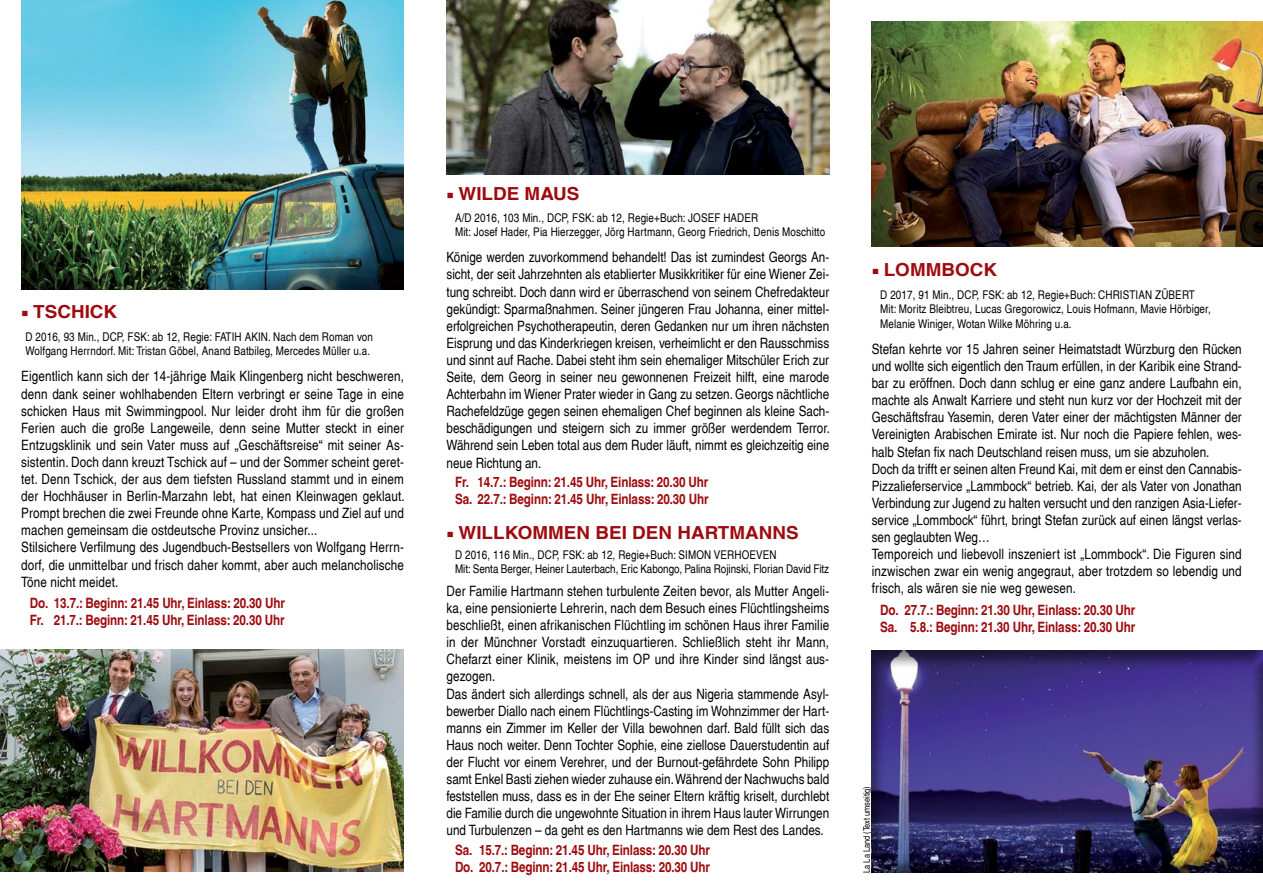
<style>
.page{position:relative;width:1263px;height:893px;background:#fff}
.page>*{position:absolute;margin:0;border:0;box-sizing:border-box;transform-origin:0 0}
.t1{font:700 18px "Helvetica LT";color:#9e0b0f;scale:1.05 1}
.t2{font:condensed 14.25px/17.1px "Helvetica LT";color:#000}
.t3{font:700 condensed 14.25px/17.1px "Helvetica LT";letter-spacing:-.01em;color:#9e0b0f}
.t4{font:condensed 12px/14.4px "Helvetica LT";letter-spacing:.01em;color:#000}
.t5{font:condensed 9px "Helvetica LT";color:#000}
.s1{font-family:"Minion Pro";font-weight:400}
</style>
<div class="page">
<img style="left:21px;top:0;width:383px;height:290px">
<img style="left:0;top:649px;width:404px;height:223px">
<img style="left:447px;top:0;width:382px;height:174px">
<img style="left:872px;top:21px;width:391px;height:226px">
<div style="left:859px;top:638px;width:404px;height:236px;background:#000;opacity:.5"></div>
<p class="t1" style="left:21px;top:300px;width:93px"><span class="s1">■</span> TSCHICK</p>
<p class="t4" style="left:26px;top:329px;width:349px">D 2016, 93 Min., DCP, FSK: ab 12, Regie: FATIH AKIN. Nach dem Roman von<br>Wolfgang Herrndorf. Mit: Tristan Göbel, Anand Batbileg, Mercedes Müller u.a.</p>
<p class="t2" style="left:21px;top:368px;width:385px">Eigentlich kann sich der 14-jährige Maik Klingenberg nicht beschweren, denn dank seiner wohlhabenden Eltern verbringt er seine Tage in eine schicken Haus mit Swimmingpool. Nur leider droht ihm für die großen Ferien auch die große Langeweile, denn seine Mutter steckt in einer Entzugsklinik und sein Vater muss auf „Geschäftsreise“ mit seiner As&shy;sistentin. Doch dann kreuzt Tschick auf – und der Sommer scheint geret&shy;tet. Denn Tschick, der aus dem tiefsten Russland stammt und in einem der Hochhäuser in Berlin-Marzahn lebt, hat einen Kleinwagen geklaut.<br>Prompt brechen die zwei Freunde ohne Karte, Kompass und Ziel auf und machen gemeinsam die ostdeutsche Provinz unsicher...<br>Stilsichere Verfilmung des Jugendbuch-Bestsellers von Wolfgang Herrn&shy;dorf, die unmittelbar und frisch daher kommt, aber auch melancholische Töne nicht meidet.</p>
<p class="t3" style="left:30px;top:594px;width:257px">Do. 13.7.: Beginn: 21.45 Uhr, Einlass: 20.30 Uhr<br>Fr. 21.7.: Beginn: 21.45 Uhr, Einlass: 20.30 Uhr</p>
<p class="t1" style="left:446px;top:183px;width:128px"><span class="s1">■</span> WILDE MAUS</p>
<p class="t4" style="left:455px;top:210px;width:372px">A/D 2016, 103 Min., DCP, FSK: ab 12, Regie+Buch: JOSEF HADER<br>Mit: Josef Hader, Pia Hierzegger, Jörg Hartmann, Georg Friedrich, Denis Moschitto</p>
<p class="t2" style="left:446px;top:249px;width:385px;text-align:justify">Könige werden zuvorkommend behandelt! Das ist zumindest Georgs An&shy;sicht, der seit Jahrzehnten als etablierter Musikkritiker für eine Wiener Zei&shy;tung schreibt. Doch dann wird er überraschend von seinem Chefredakteur gekündigt: Sparmaßnahmen. Seiner jüngeren Frau Johanna, einer mittel&shy;erfolgreichen Psychotherapeutin, deren Gedanken nur um ihren nächsten Eisprung und das Kinderkriegen kreisen, verheimlicht er den Rausschmiss und sinnt auf Rache. Dabei steht ihm sein ehemaliger Mitschüler Erich zur Seite, dem Georg in seiner neu gewonnenen Freizeit hilft, eine marode Achterbahn im Wiener Prater wieder in Gang zu setzen. Georgs nächtliche Rachefeldzüge gegen seinen ehemaligen Chef beginnen als kleine Sach&shy;beschädigungen und steigern sich zu immer größer werdendem Terror.<br>Während sein Leben total aus dem Ruder läuft, nimmt es gleichzeitig eine neue Richtung an.</p>
<p class="t3" style="left:455px;top:473px;width:255px">Fr. 14.7.: Beginn: 21.45 Uhr, Einlass: 20.30 Uhr<br>Sa. 22.7.: Beginn: 21.45 Uhr, Einlass: 20.30 Uhr</p>
<p class="t1" style="left:446px;top:522px;width:337px"><span class="s1">■</span> WILLKOMMEN BEI DEN HARTMANNS</p>
<p class="t4" style="left:455px;top:547px;width:376px">D 2016, 116 Min., DCP, FSK: ab 12, Regie+Buch: SIMON VERHOEVEN<br>Mit: Senta Berger, Heiner Lauterbach, Eric Kabongo, Palina Rojinski, Florian David Fitz</p>
<p class="t2" style="left:446px;top:582px;width:384px">Der Familie Hartmann stehen turbulente Zeiten bevor, als Mutter Angeli&shy;ka, eine pensionierte Lehrerin, nach dem Besuch eines Flüchtlingsheims beschließt, einen afrikanischen Flüchtling im schönen Haus ihrer Familie in der Münchner Vorstadt einzuquartieren. Schließlich steht ihr Mann, Chefarzt einer Klinik, meistens im OP und ihre Kinder sind längst aus&shy;gezogen.<br>Das ändert sich allerdings schnell, als der aus Nigeria stammende Asyl&shy;bewerber Diallo nach einem Flüchtlings-Casting im Wohnzimmer der Hart&shy;manns ein Zimmer im Keller der Villa bewohnen darf. Bald füllt sich das Haus noch weiter. Denn Tochter Sophie, eine ziellose Dauerstudentin auf der Flucht vor einem Verehrer, und der Burnout-gefährdete Sohn Philipp samt Enkel Basti ziehen wieder zuhause ein. Während der Nachwuchs bald feststellen muss, dass es in der Ehe seiner Eltern kräftig kriselt, durchlebt die Familie durch die ungewohnte Situation in ihrem Haus lauter Wirrungen und Turbulenzen – da geht es den Hartmanns wie dem Rest des Landes.</p>
<p class="t3" style="left:455px;top:841px;width:257px">Sa. 15.7.: Beginn: 21.45 Uhr, Einlass: 20.30 Uhr<br>Do. 20.7.: Beginn: 21.45 Uhr, Einlass: 20.30 Uhr</p>
<p class="t1" style="left:872px;top:258px;width:121px"><span class="s1">■</span> LOMMBOCK</p>
<p class="t4" style="left:880px;top:287px;width:332px">D 2017, 91 Min., DCP, FSK: ab 12, Regie+Buch: CHRISTIAN ZÜBERT<br>Mit: Moritz Bleibtreu, Lucas Gregorowicz, Louis Hofmann, Mavie Hörbiger,<br>Melanie Winiger, Wotan Wilke Möhring u.a.</p>
<p class="t2" style="left:872px;top:340px;width:371px">Stefan kehrte vor 15 Jahren seiner Heimatstadt Würzburg den Rücken und wollte sich eigentlich den Traum erfüllen, in der Karibik eine Strand&shy;bar zu eröffnen. Doch dann schlug er eine ganz andere Laufbahn ein, machte als Anwalt Karriere und steht nun kurz vor der Hochzeit mit der Geschäftsfrau Yasemin, deren Vater einer der mächtigsten Männer der Vereinigten Arabischen Emirate ist. Nur noch die Papiere fehlen, wes&shy;halb Stefan fix nach Deutschland reisen muss, um sie abzuholen.<br>Doch da trifft er seinen alten Freund Kai, mit dem er einst den Cannabis-Pizzalieferservice „Lammbock“ betrieb. Kai, der als Vater von Jonathan Verbindung zur Jugend zu halten versucht und den ranzigen Asia-Liefer&shy;service „Lommbock“ führt, bringt Stefan zurück auf einen längst verlas&shy;sen geglaubten Weg…<br>Temporeich und liebevoll inszeniert ist „Lommbock“. Die Figuren sind inzwischen zwar ein wenig angegraut, aber trotzdem so lebendig und frisch, als wären sie nie weg gewesen.</p>
<p class="t3" style="left:880px;top:601px;width:257px">Do. 27.7.: Beginn: 21.30 Uhr, Einlass: 20.30 Uhr<br>Sa. 5.8.: Beginn: 21.30 Uhr, Einlass: 20.30 Uhr</p>
<p class="t5" style="left:861px;top:873px;width:88px;rotate:-90deg">La La Land (Text umseitig)</p>
</div>
